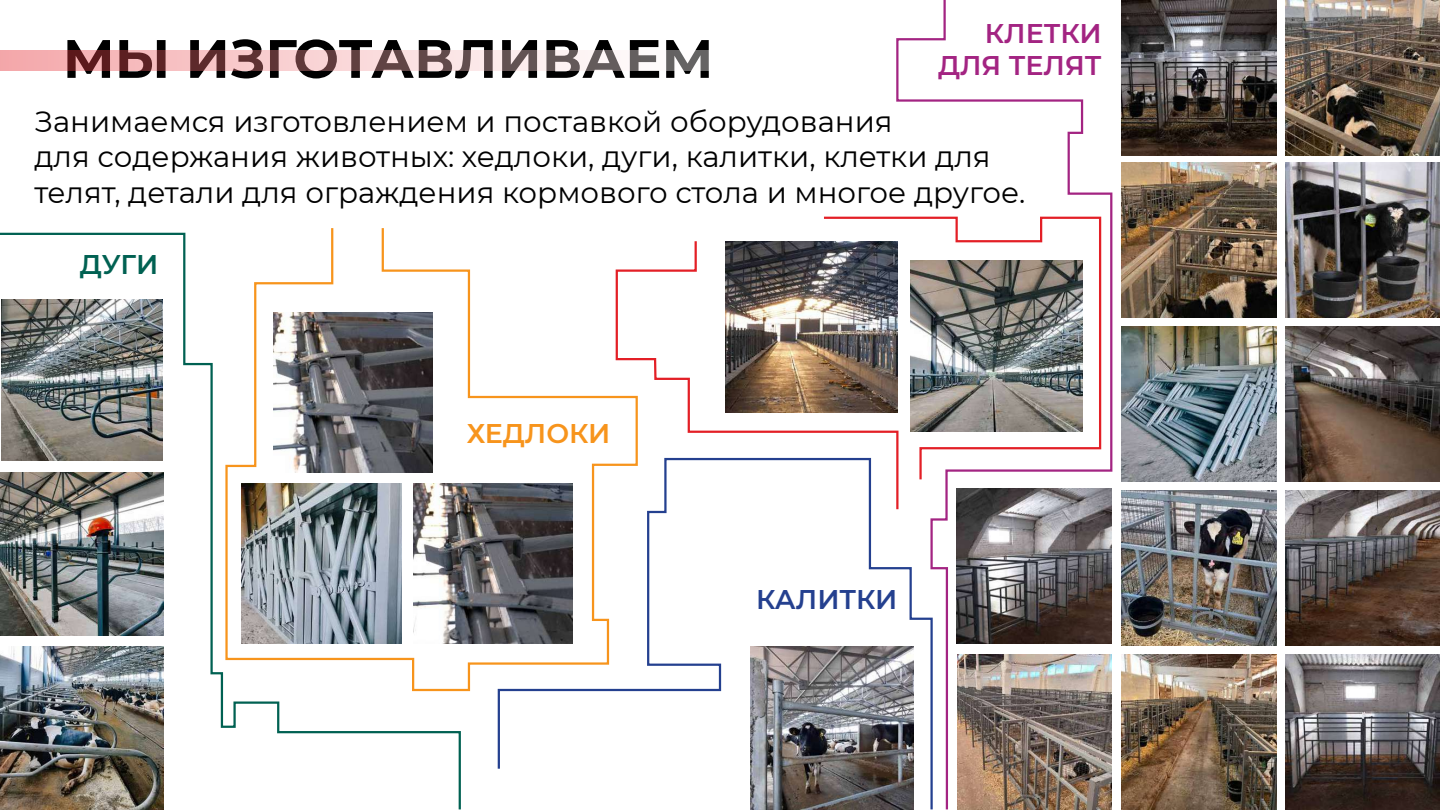
<style>
.page{position:relative;width:1440px;height:810px;background:#fff}
.page>*{position:absolute;margin:0;border:0;box-sizing:border-box;transform-origin:0 0}
.t1{font:700 54px "Montserrat";color:#000}
.t2{font:29.33px/35.2px "Montserrat";color:#000}
.t3{font:600 27px/32.4px "Montserrat";color:#a32482;text-align:right}
.t4{font:600 27px "Montserrat";color:#24408f}
.t5{font:600 27px "Montserrat";color:#f7941c}
.t6{font:600 27px "Montserrat";color:#006152}
</style>
<div class="page">
<div style="left:0;top:51px;width:713px;height:20px;background:linear-gradient(to right,#f4aaad,#fff)"></div>
<img style="left:1121px;top:1px;width:155px;height:154px">
<img style="left:1285px;top:655px;width:155px;height:154px">
<img style="left:1285px;top:491px;width:155px;height:155px">
<img style="left:1121px;top:655px;width:155px;height:154px">
<img style="left:1121px;top:491px;width:155px;height:155px">
<img style="left:1121px;top:327px;width:155px;height:155px">
<img style="left:1285px;top:163px;width:155px;height:154px">
<img style="left:1285px;top:1px;width:155px;height:154px">
<img style="left:1121px;top:163px;width:155px;height:154px">
<img style="left:1285px;top:327px;width:155px;height:155px">
<svg style="left:331px;top:228px;width:284px;height:464px"></svg>
<img style="left:0;top:232px;width:462px;height:578px">
<svg style="left:497px;top:457px;width:398px;height:353px"></svg>
<svg style="left:615px;top:241px;width:280px;height:270px"></svg>
<img style="left:822px;top:216px;width:73px;height:266px">
<img style="left:895px;top:0;width:218px;height:810px">
<p class="t3" style="left:938px;top:16px;width:165px">КЛЕТКИ<br>ДЛЯ ТЕЛЯТ</p>
<h1 class="t1" style="left:63px;top:20px;width:652px">МЫ ИЗГОТАВЛИВАЕМ</h1>
<p class="t2" style="left:34px;top:103px;width:993px">Занимаемся изготовлением и поставкой оборудования<br>для содержания животных: хедлоки, дуги, калитки, клетки для телят, детали для ограждения кормового стола и многое другое.</p>
<p class="t6" style="left:80px;top:245px;width:80px">ДУГИ</p>
<p class="t5" style="left:467px;top:414px;width:145px">ХЕДЛОКИ</p>
<p class="t4" style="left:756px;top:581px;width:143px">КАЛИТКИ</p>
</div>
